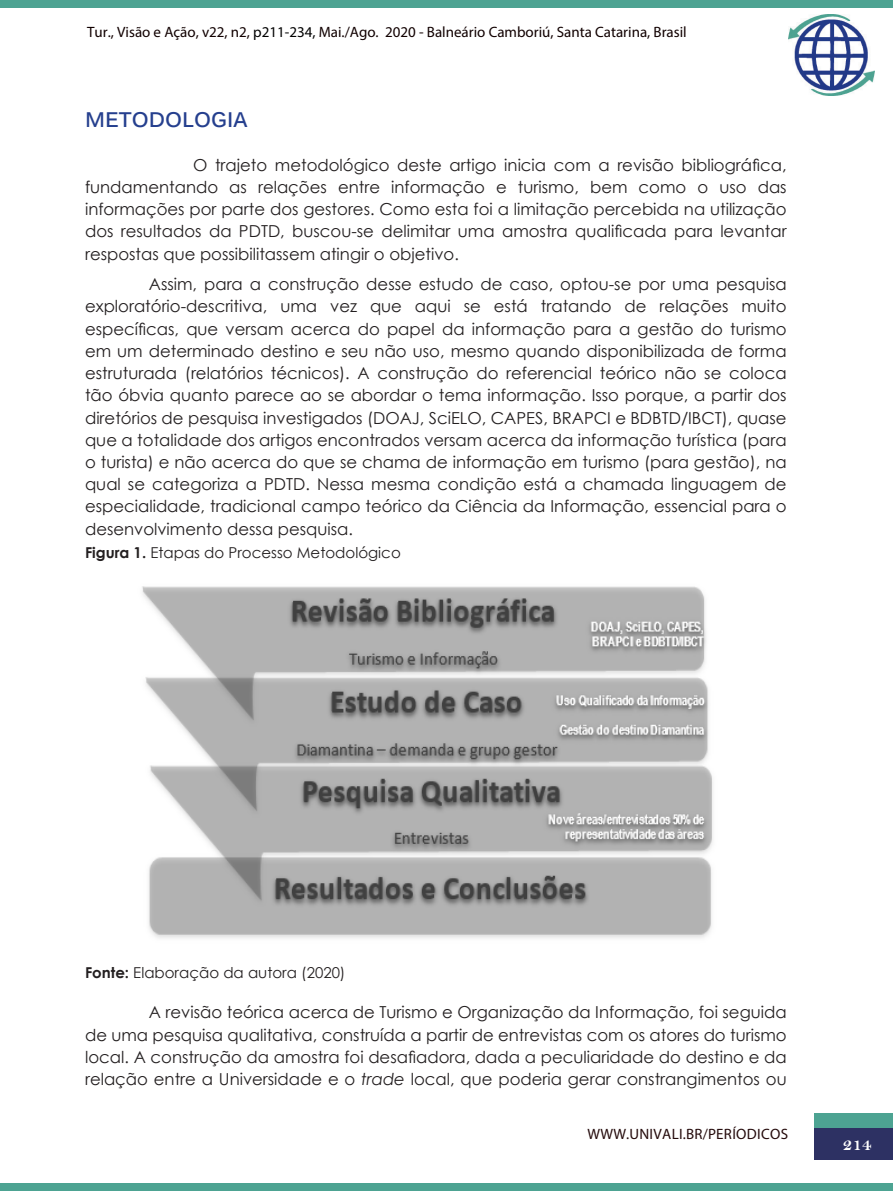
<style>
.page{position:relative;width:893px;height:1191px;background:#fff}
.page>*{position:absolute;margin:0;border:0;box-sizing:border-box;transform-origin:0 0}
.Subtítulo{font:700 21px "Kalinga";color:#253f8e}
.t1{font:18px "Bell MT Bold";color:#fff}
.TEXTO{font:16.5px/22.2px "Century Gothic";color:#231f20;text-align:justify}
.t2{font:15px "Myriad Pro";color:#100}
.Chamada_Tabela{font:15px "Century Gothic";color:#231f20}
.Legenda_Tabela{font:15px "Century Gothic";color:#231f20}
.RESUMO{font:15px "Myriad Pro";letter-spacing:.02em;color:#240a0b}
.s1{color:#000}
.s2{font-weight:700}
.s3{font-style:italic}
</style>
<div class="page">
<div style="left:814px;top:1128px;width:79px;height:31px;background:#2d3163"></div>
<img style="left:788px;top:14px;width:86px;height:82px">
<div style="left:814px;top:1113px;width:79px;height:15px;background:#4da392"></div>
<div style="left:0;top:1183px;width:893px;height:8px;background:#4da392"></div>
<div style="left:0;top:0;width:893px;height:7px;background:#4da392"></div>
<img style="left:142px;top:586px;width:571px;height:352px">
<p class="t2" style="left:87px;top:22px;width:601px">Tur., Visão e Ação, v22, n2, <span class="s1">p211-234,</span> Mai./Ago. 2020 - Balneário Camboriú, Santa Catarina, Brasil</p>
<p class="Subtítulo" style="left:85px;top:106px;width:164px">METODOLOGIA</p>
<p class="TEXTO" style="left:85px;top:153px;width:703px;text-indent:108px">O trajeto metodológico deste artigo inicia com a revisão bibliográfica, fundamentando as relações entre informação e turismo, bem como o uso das informações por parte dos gestores. Como esta foi a limitação percebida na utilização dos resultados da PDTD, buscou-se delimitar uma amostra qualificada para levantar respostas que possibilitassem atingir o objetivo.</p>
<p class="TEXTO" style="left:85px;top:273px;width:703px;text-indent:64px">Assim, para a construção desse estudo de caso, optou-se por uma pesquisa exploratório-descritiva, uma vez que aqui se está tratando de relações muito específicas, que versam acerca do papel da informação para a gestão do turismo em um determinado destino e seu não uso, mesmo quando disponibilizada de forma estruturada (relatórios técnicos). A construção do referencial teórico não se coloca tão óbvia quanto parece ao se abordar o tema informação. Isso porque, a partir dos diretórios de pesquisa investigados (DOAJ, SciELO, CAPES, BRAPCI e BDBTD/IBCT), quase que a totalidade dos artigos encontrados versam acerca da informação turística (para o turista) e não acerca do que se chama de informação em turismo (para gestão), na qual se categoriza a PDTD. Nessa mesma condição está a chamada linguagem de especialidade, tradicional campo teórico da Ciência da Informação, essencial para o desenvolvimento dessa pesquisa.</p>
<p class="Chamada_Tabela" style="left:85px;top:542px;width:317px"><span class="s2">Figura 1.</span> Etapas do Processo Metodológico</p>
<p class="Legenda_Tabela" style="left:85px;top:962px;width:262px"><span class="s2">Fonte:</span> Elaboração da autora (2020)</p>
<p class="TEXTO" style="left:85px;top:1001px;width:703px;text-indent:64px">A revisão teórica acerca de Turismo e Organização da Informação, foi seguida de uma pesquisa qualitativa, construída a partir de entrevistas com os atores do turismo local. A construção da amostra foi desafiadora, dada a peculiaridade do destino e da relação entre a Universidade e o <span class="s3">trade</span> local, que poderia gerar constrangimentos ou</p>
<p class="RESUMO" style="left:587px;top:1124px;width:202px">WWW.UNIVALI.BR/PERÍODICOS</p>
<p class="t1" style="left:843px;top:1133px;width:30px">214</p>
</div>
